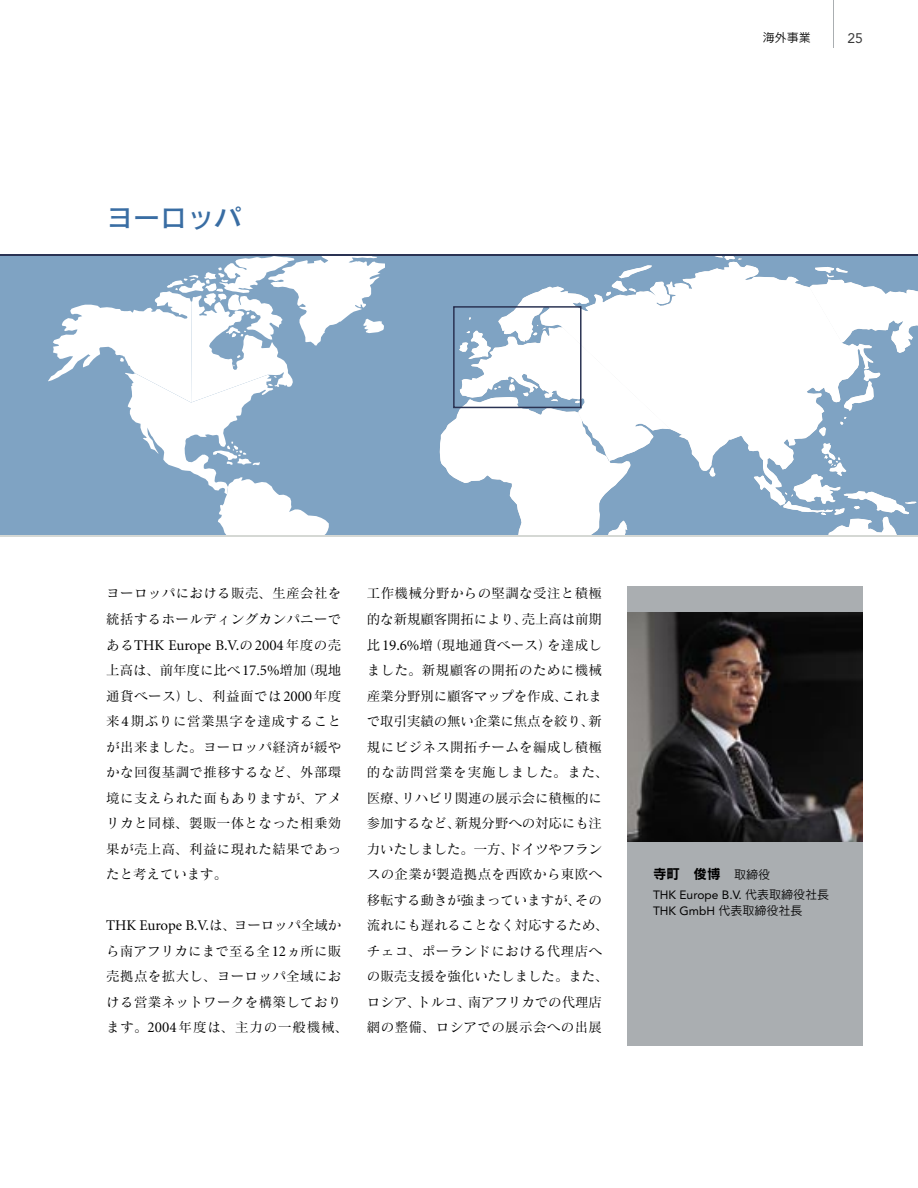
<style>
.page{position:relative;width:918px;height:1188px;background:#fff}
.page>*{position:absolute;margin:0;border:0;box-sizing:border-box;transform-origin:0 0}
.t1{font:27px "Rodin Pro DB";color:#396da3}
.t2{font:14.85px "Minion";letter-spacing:-.005em;color:#000}
.t3{font:13.8px "Avenir";color:#393939}
.t4{font:13.5px/25.5px "Matisse Pro M";letter-spacing:-.005em;color:#000}
.t5{font:13.5px/25.5px "Matisse Pro M";letter-spacing:.025em;color:#000}
.t6{font:13.5px "Rodin Pro B";color:#000}
.t7{font:12px "Avenir";color:#000}
.t8{font:12px "Rodin Pro M";color:#000}
.s1{font-family:"Matisse Pro M";font-size:13.5px}
.s2{font-size:15.15px}
.s3{font-family:"Minion";font-size:15.15px}
.s4{font-family:"Minion";font-size:14.85px}
.s5{font-family:"Rodin Pro M";font-size:12px}
.s6{font-family:"Rodin Pro M"}
.s7{font-family:"Avenir"}
</style>
<div class="page">
<div style="left:628px;top:587px;width:235px;height:459px;background:#aaaeb1"></div>
<img style="left:628px;top:612px;width:235px;height:230px">
<div style="left:0;top:256px;width:918px;height:279px;background:#7fa3c3"></div>
<svg style="left:498px;top:262px;width:375px;height:244px"></svg>
<svg style="left:709px;top:468px;width:7px;height:9px"></svg>
<svg style="left:699px;top:256px;width:43px;height:4px"></svg>
<svg style="left:819px;top:427px;width:7px;height:9px"></svg>
<svg style="left:840px;top:417px;width:6px;height:8px"></svg>
<svg style="left:844px;top:370px;width:36px;height:41px"></svg>
<svg style="left:809px;top:267px;width:109px;height:86px"></svg>
<svg style="left:783px;top:443px;width:133px;height:92px"></svg>
<svg style="left:606px;top:265px;width:46px;height:31px"></svg>
<svg style="left:440px;top:306px;width:230px;height:229px"></svg>
<svg style="left:48px;top:256px;width:337px;height:279px"></svg>
<hr style="left:0;top:535px;width:918px;height:1px;background:#d5d8d4">
<hr style="left:0;top:254px;width:918px;height:2px;background:#2a3353">
<hr style="left:834px;top:0;width:1px;height:48px;background:#aaaeb1">
<h1 class="t1" style="left:106px;top:200px;width:136px">ヨーロッパ</h1>
<p class="t8" style="left:763px;top:30px;width:49px">海外事業</p>
<p class="t3" style="left:847px;top:30px;width:17px">25</p>
<p class="t5" style="left:106px;top:580px;width:237px">ヨーロッパにおける販売、生産会社を統括するホールディングカンパニーで</p>
<p class="t2" style="left:106px;top:637px;width:237px"><span class="s1">ある</span>THK Europe B.V.<span class="s1">の</span><span class="s2">2004</span><span class="s1">年度の売</span></p>
<p class="t5" style="left:106px;top:657px;width:237px;text-align:justify">上高は、前年度に比べ<span class="s3">17</span><span class="s4">.</span><span class="s3">5</span><span class="s4">%</span>増加（現地通貨ベース）し、利益面では<span class="s3">2000</span>年度来<span class="s3">4</span>期ぶりに営業黒字を達成することが出来ました。ヨーロッパ経済が緩やかな回復基調で推移するなど、外部環境に支えられた面もありますが、アメリカと同様、製販一体となった相乗効果が売上高、利益に現れた結果であったと考えています。</p>
<p class="t2" style="left:106px;top:918px;width:237px">THK Europe B.V.<span class="s1">は、ヨーロッパ全域か</span></p>
<p class="t5" style="left:106px;top:938px;width:243px">ら南アフリカにまで至る全<span class="s3">12</span>ヵ所に販売拠点を拡大し、ヨーロッパ全域における営業ネットワークを構築しております。<span class="s3">2004</span>年度は、主力の一般機械、</p>
<p class="t4" style="left:367px;top:580px;width:243px">工作機械分野からの堅調な受注と積極的な新規顧客開拓により、売上高は前期比<span class="s3">19</span><span class="s4">.</span><span class="s3">6</span><span class="s4">%</span>増（現地通貨ベース）を達成しました。新規顧客の開拓のために機械産業分野別に顧客マップを作成、これまで取引実績の無い企業に焦点を絞り、新規にビジネス開拓チームを編成し積極的な訪問営業を実施しました。また、医療、リハビリ関連の展示会に積極的に参加するなど、新規分野への対応にも注力いたしました。一方、ドイツやフランスの企業が製造拠点を西欧から東欧へ移転する動きが強まっていますが、その流れにも遅れることなく対応するため、チェコ、ポーランドにおける代理店への販売支援を強化いたしました。また、ロシア、トルコ、南アフリカでの代理店網の整備、ロシアでの展示会への出展</p>
<p class="t6" style="left:653px;top:865px;width:119px">寺町　俊博　<span class="s5">取締役</span></p>
<p class="t7" style="left:653px;top:888px;width:178px">THK Europe B.V. <span class="s6">代表取締役社長</span></p>
<p class="t8" style="left:653px;top:903px;width:163px"><span class="s7">THK GmbH</span> 代表取締役社長　</p>
</div>
